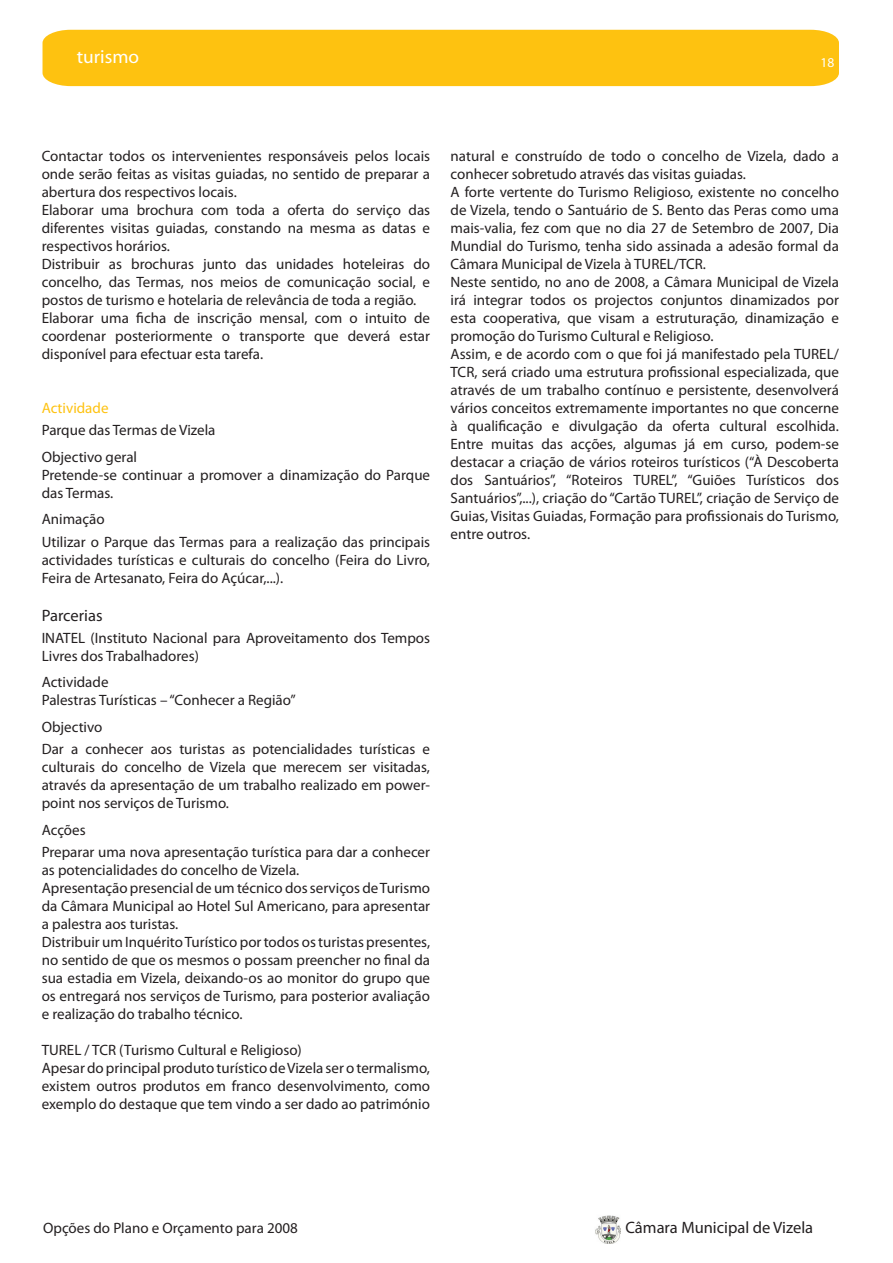
<style>
.page{position:relative;width:893px;height:1263px;background:#fff}
.page>*{position:absolute;margin:0;border:0;box-sizing:border-box;transform-origin:0 0}
.t1{font:18.75px "Myriad";color:#fff}
.t2{font:16.5px "Myriad Pro";color:#231f20}
.t3{font:15px/18px "Myriad Pro";color:#231f20}
.t4{font:15px "Myriad Pro";color:#fec210}
.t5{font:13.5px "Myriad Pro";color:#fff}
.s1{font-family:"Myriad Pro";font-size:22.5px}
</style>
<div class="page">
<img style="left:595px;top:1215px;width:26px;height:28px">
<div style="left:43px;top:30px;width:796px;height:56px;background:#fec210"></div>
<p class="t1" style="left:63px;top:47px;width:78px"><span class="s1">in tr</span>turismo</p>
<p class="t5" style="left:820px;top:54px;width:15px">18</p>
<p class="t3" style="left:42px;top:147px;width:390px">Contactar todos os intervenientes responsáveis pelos locais onde serão feitas as visitas guiadas, no sentido de preparar a abertura dos respectivos locais.<br>Elaborar uma brochura com toda a oferta do serviço das diferentes visitas guiadas, constando na mesma as datas e respectivos horários.<br>Distribuir as brochuras junto das unidades hoteleiras do concelho, das Termas, nos meios de comunicação social, e postos de turismo e hotelaria de relevância de toda a região.<br>Elaborar uma ficha de inscrição mensal, com o intuito de coordenar posteriormente o transporte que deverá estar disponível para efectuar esta tarefa.</p>
<p class="t4" style="left:42px;top:399px;width:68px">Actividade</p>
<p class="t3" style="left:42px;top:417px;width:175px;line-height:26.5px">Parque das Termas de Vizela<br>Objectivo geral</p>
<p class="t3" style="left:42px;top:466px;width:390px">Pretende-se continuar a promover a dinamização do Parque das Termas.</p>
<p class="t3" style="left:42px;top:508px;width:390px;line-height:22.2px">Animação<br>Utilizar o Parque das Termas para a realização das principais</p>
<p class="t3" style="left:42px;top:550px;width:390px">actividades turísticas e culturais do concelho (Feira do Livro,<br>Feira de Artesanato, Feira do Açúcar,...).</p>
<p class="t2" style="left:42px;top:605px;width:62px">Parcerias</p>
<p class="t3" style="left:42px;top:628px;width:390px">INATEL (Instituto Nacional para Aproveitamento dos Tempos<br>Livres dos Trabalhadores)</p>
<p class="t3" style="left:42px;top:673px;width:256px">Actividade<br>Palestras Turísticas – “Conhecer a Região”</p>
<p class="t3" style="left:42px;top:715px;width:390px;line-height:22.2px">Objectivo<br>Dar a conhecer aos turistas as potencialidades turísticas e</p>
<p class="t3" style="left:42px;top:758px;width:390px;text-align:justify">culturais do concelho de Vizela que merecem ser visitadas, através da apresentação de um trabalho realizado em power&shy;point nos serviços de Turismo.</p>
<p class="t3" style="left:42px;top:818px;width:390px;line-height:22.2px">Acções<br>Preparar uma nova apresentação turística para dar a conhecer</p>
<p class="t3" style="left:42px;top:860px;width:390px">as potencialidades do concelho de Vizela.<br>Apresentação presencial de um técnico dos serviços de Turismo da Câmara Municipal ao Hotel Sul Americano, para apresentar a palestra aos turistas.<br>Distribuir um Inquérito Turístico por todos os turistas presentes, no sentido de que os mesmos o possam preencher no final da sua estadia em Vizela, deixando-os ao monitor do grupo que os entregará nos serviços de Turismo, para posterior avaliação e realização do trabalho técnico.</p>
<p class="t3" style="left:42px;top:1040px;width:390px">TUREL / TCR (Turismo Cultural e Religioso)<br>Apesar do principal produto turístico de Vizela ser o termalismo, existem outros produtos em franco desenvolvimento, como exemplo do destaque que tem vindo a ser dado ao património</p>
<p class="t3" style="left:451px;top:147px;width:390px">natural e construído de todo o concelho de Vizela, dado a conhecer sobretudo através das visitas guiadas.<br>A forte vertente do Turismo Religioso, existente no concelho de Vizela, tendo o Santuário de S. Bento das Peras como uma mais-valia, fez com que no dia 27 de Setembro de 2007, Dia Mundial do Turismo, tenha sido assinada a adesão formal da Câmara Municipal de Vizela à TUREL/TCR.<br>Neste sentido, no ano de 2008, a Câmara Municipal de Vizela irá integrar todos os projectos conjuntos dinamizados por esta cooperativa, que visam a estruturação, dinamização e promoção do Turismo Cultural e Religioso.<br>Assim, e de acordo com o que foi já manifestado pela TUREL/ TCR, será criado uma estrutura profissional especializada, que através de um trabalho contínuo e persistente, desenvolverá vários conceitos extremamente importantes no que concerne à qualificação e divulgação da oferta cultural escolhida.<br>Entre muitas das acções, algumas já em curso, podem-se destacar a criação de vários roteiros turísticos (“À Descoberta dos Santuários”, “Roteiros TUREL”, “Guiões Turísticos dos Santuários”,...), criação do “Cartão TUREL”, criação de Serviço de Guias, Visitas Guiadas, Formação para profissionais do Turismo, entre outros.</p>
<p class="t3" style="left:43px;top:1218px;width:256px">Opções do Plano e Orçamento para 2008</p>
<p class="t2" style="left:625px;top:1217px;width:189px">Câmara Municipal de Vizela</p>
</div>
